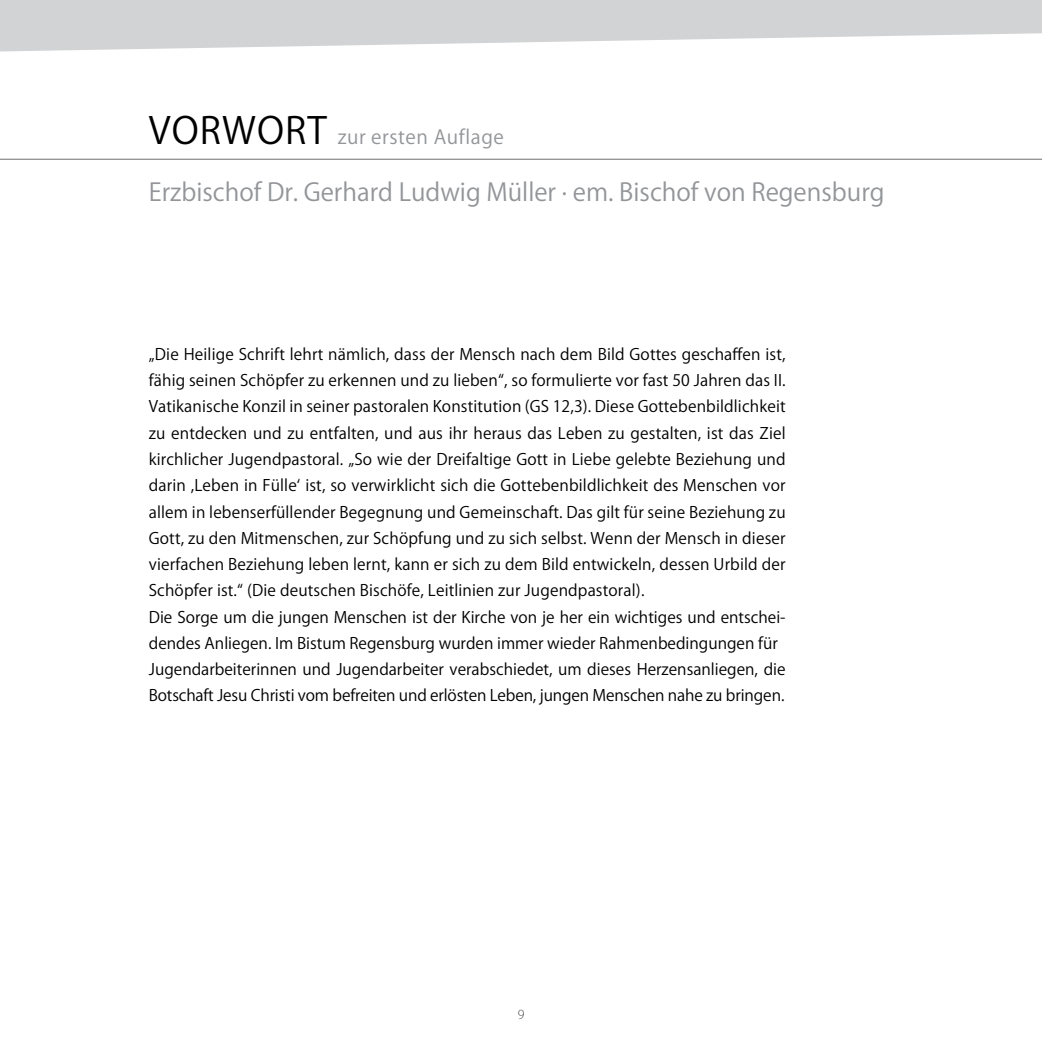
<style>
.page{position:relative;width:1042px;height:1042px;background:#fff}
.page>*{position:absolute;margin:0;border:0;box-sizing:border-box;transform-origin:0 0}
.t1{font:24.5px "Koz Go Pr 6 N";color:#939598}
.t2{font:19.25px "Koz Go Pr 6 N";letter-spacing:.03em;color:#939598}
.t3{font:15.75px/26.2px "Koz Go Pr 6 N";letter-spacing:.01em;color:#000}
.t4{font:200 12.25px "Koz Go Pr 6 N";color:#000}
.s1{font-size:36.75px;color:#000}
</style>
<div class="page">
<hr style="left:0;top:159px;width:1042px;height:1px;background:#6d6e71">
<svg style="left:0;top:0;width:1042px;height:51px;fill:#d1d3d4"></svg>
<p class="t2" style="left:149px;top:126px;width:356px"><span class="s1">VORWORT</span> zur ersten Auflage</p>
<h1 class="t1" style="left:149px;top:178px;width:737px">Erzbischof Dr. Gerhard Ludwig Müller · em. Bischof von Regensburg</h1>
<p class="t3" style="left:149px;top:341px;width:638px">„Die Heilige Schrift lehrt nämlich, dass der Mensch nach dem Bild Gottes geschaffen ist, fähig seinen Schöpfer zu erkennen und zu lieben“, so formulierte vor fast 50 Jahren das II.<br>Vatikanische Konzil in seiner pastoralen Konstitution (GS 12,3). Diese Gottebenbildlichkeit zu entdecken und zu entfalten, und aus ihr heraus das Leben zu gestalten, ist das Ziel kirchlicher Jugendpastoral. „So wie der Dreifaltige Gott in Liebe gelebte Beziehung und darin ,Leben in Fülle‘ ist, so verwirklicht sich die Gottebenbildlichkeit des Menschen vor allem in lebenserfüllender Begegnung und Gemeinschaft. Das gilt für seine Beziehung zu Gott, zu den Mitmenschen, zur Schöpfung und zu sich selbst. Wenn der Mensch in dieser vierfachen Beziehung leben lernt, kann er sich zu dem Bild entwickeln, dessen Urbild der Schöpfer ist.“ (Die deutschen Bischöfe, Leitlinien zur Jugendpastoral).<br>Die Sorge um die jungen Menschen ist der Kirche von je her ein wichtiges und entschei&shy;dendes Anliegen. Im Bistum Regensburg wurden immer wieder Rahmenbedingungen für Jugendarbeiterinnen und Jugendarbeiter verabschiedet, um dieses Herzensanliegen, die Botschaft Jesu Christi vom befreiten und erlösten Leben, jungen Menschen nahe zu bringen.</p>
<p class="t4" style="left:518px;top:1007px;width:8px">9</p>
</div>
